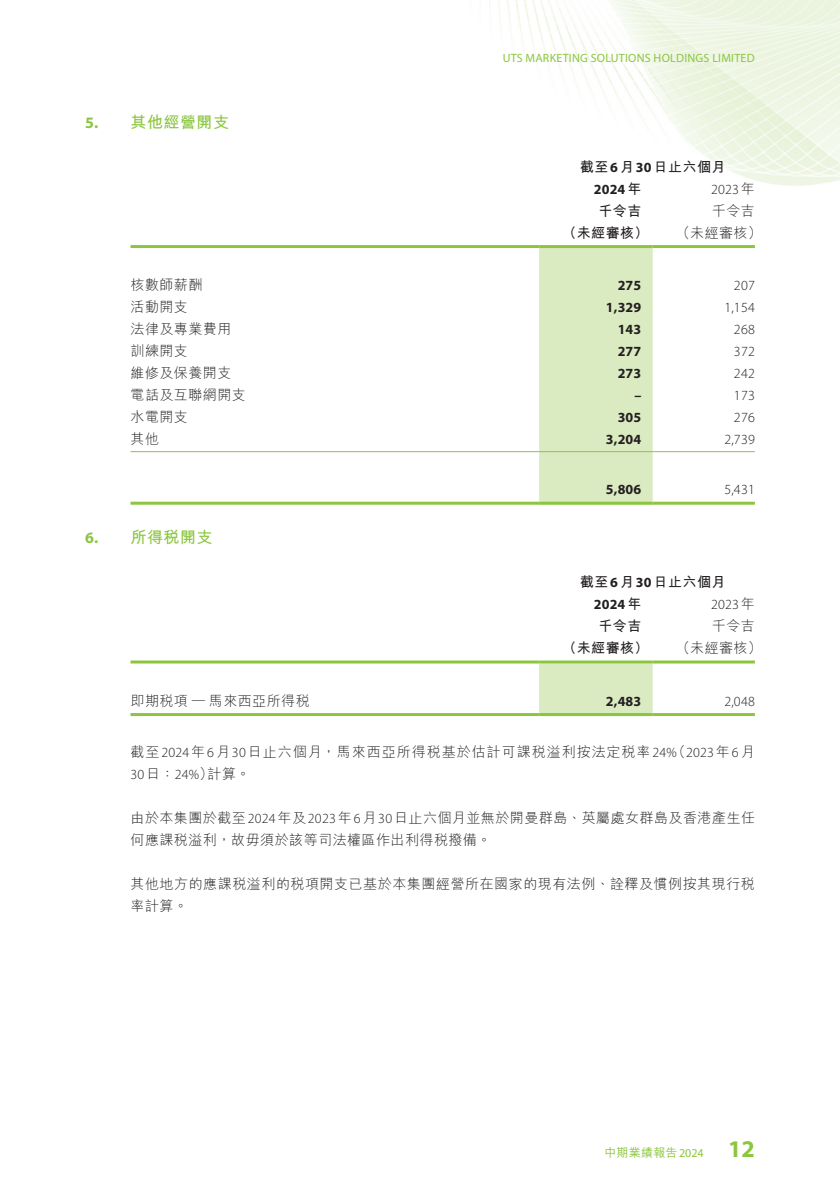
<style>
.page{position:relative;width:840px;height:1191px;background:#fff}
.page>*{position:absolute;margin:0;border:0;box-sizing:border-box;transform-origin:0 0}
.t1{font:700 24px "Myriad Pro";color:#8bc63e}
._07_NH1{font:700 16px "M Hei HK";letter-spacing:.03em;color:#8bc63e}
._07_NH1-2{font:700 16px "Myriad Pro";color:#8bc63e}
._06_Notes{font:300 14px/22px "M Hei HK";letter-spacing:.04em;color:#231f20}
._51_N_Table_txt{font:300 14px "M Hei HK";letter-spacing:.035em;color:#231f20}
._51_N_Table_txt-2{font:300 14px "Myriad Pro";letter-spacing:.015em;color:#231f20}
._51_N_Table_txt-3{font:700 14px "Myriad Pro";letter-spacing:.01em;color:#231f20}
._06_Notes-2{font:300 14px/22px "M Hei HK";letter-spacing:.07em;color:#231f20}
._51_N_Table_txt-4{font:700 14px "M Hei HK";letter-spacing:.03em;color:#231f20}
._06_Notes-3{font:300 14px "Myriad Pro";letter-spacing:.015em;color:#231f20}
.t2{font:12px "Myriad Pro";letter-spacing:.02em;color:#8bc63e}
.t3{font:500 12px "M Hei HK";letter-spacing:.02em;color:#8bc63e}
.s1{font-family:"Myriad Pro"}
.s2{font-family:"M Hei HK"}
.s3{font-family:"Myriad Pro";font-weight:400}
</style>
<div class="page">
<img style="left:130px;top:0;width:709px;height:717px">
<div style="left:539px;top:248px;width:113px;height:253px;background:#daeac1"></div>
<hr style="left:130px;top:245px;width:409px;height:3px;background:#8bc63e">
<hr style="left:539px;top:245px;width:113px;height:3px;background:#8bc63e">
<hr style="left:652px;top:245px;width:102px;height:3px;background:#8bc63e">
<hr style="left:130px;top:451px;width:409px;height:1px;background:#8bc63e">
<hr style="left:539px;top:451px;width:113px;height:1px;background:#8bc63e">
<hr style="left:652px;top:451px;width:102px;height:1px;background:#8bc63e">
<hr style="left:130px;top:501px;width:409px;height:3px;background:#8bc63e">
<hr style="left:539px;top:501px;width:113px;height:3px;background:#8bc63e">
<hr style="left:652px;top:501px;width:102px;height:3px;background:#8bc63e">
<div style="left:539px;top:663px;width:113px;height:50px;background:#daeac1"></div>
<hr style="left:130px;top:660px;width:409px;height:3px;background:#8bc63e">
<hr style="left:539px;top:660px;width:113px;height:3px;background:#8bc63e">
<hr style="left:652px;top:660px;width:102px;height:3px;background:#8bc63e">
<hr style="left:130px;top:713px;width:409px;height:3px;background:#8bc63e">
<hr style="left:539px;top:713px;width:113px;height:3px;background:#8bc63e">
<hr style="left:652px;top:713px;width:102px;height:3px;background:#8bc63e">
<p class="_07_NH1-2" style="left:85px;top:112px;width:15px">5.</p>
<p class="_07_NH1-2" style="left:85px;top:527px;width:15px">6.</p>
<p class="t2" style="left:502px;top:51px;width:253px">UTS MARKETING SOLUTIONS HOLDINGS LIMITED</p>
<p class="_07_NH1" style="left:130px;top:110px;width:100px">其他經營開支</p>
<p class="_51_N_Table_txt-4" style="left:579px;top:156px;width:147px">截至<span class="s1">6</span>月<span class="s1">30</span>日止六個月</p>
<p class="_51_N_Table_txt-2" style="left:710px;top:181px;width:45px">2023 <span class="s2">年</span></p>
<p class="_51_N_Table_txt-3" style="left:593px;top:180px;width:49px">2024<span class="s2">年</span></p>
<p class="_51_N_Table_txt-4" style="left:598px;top:200px;width:44px">千令吉</p>
<p class="_51_N_Table_txt" style="left:711px;top:203px;width:44px">千令吉</p>
<p class="_51_N_Table_txt-4" style="left:562px;top:222px;width:87px">（未經審核）</p>
<p class="_51_N_Table_txt" style="left:675px;top:225px;width:87px">（未經審核(</p>
<p class="_51_N_Table_txt" style="left:130px;top:278px;width:73px">核數師薪酬</p>
<p class="_51_N_Table_txt-3" style="left:617px;top:276px;width:25px">275</p>
<p class="_51_N_Table_txt-2" style="left:733px;top:277px;width:22px">207</p>
<p class="_51_N_Table_txt" style="left:130px;top:300px;width:59px">活動開支</p>
<p class="_51_N_Table_txt-3" style="left:605px;top:298px;width:37px">1,329</p>
<p class="_51_N_Table_txt-2" style="left:723px;top:299px;width:32px">1,154</p>
<p class="_51_N_Table_txt" style="left:130px;top:322px;width:102px">法律及專業費用</p>
<p class="_51_N_Table_txt-3" style="left:617px;top:320px;width:25px">143</p>
<p class="_51_N_Table_txt-2" style="left:733px;top:321px;width:22px">268</p>
<p class="_51_N_Table_txt" style="left:130px;top:344px;width:59px">訓練開支</p>
<p class="_51_N_Table_txt-3" style="left:617px;top:342px;width:25px">277</p>
<p class="_51_N_Table_txt-2" style="left:733px;top:343px;width:22px">372</p>
<p class="_51_N_Table_txt" style="left:130px;top:366px;width:102px">維修及保養開支</p>
<p class="_51_N_Table_txt-3" style="left:617px;top:364px;width:25px">273</p>
<p class="_51_N_Table_txt-2" style="left:733px;top:365px;width:22px">242</p>
<p class="_51_N_Table_txt" style="left:130px;top:388px;width:117px">電話及互聯網開支</p>
<p class="_51_N_Table_txt-3" style="left:634px;top:386px;width:8px">–</p>
<p class="_51_N_Table_txt-2" style="left:733px;top:387px;width:22px">173</p>
<p class="_51_N_Table_txt" style="left:130px;top:410px;width:59px">水電開支</p>
<p class="_51_N_Table_txt-3" style="left:617px;top:408px;width:25px">305</p>
<p class="_51_N_Table_txt-2" style="left:733px;top:409px;width:22px">276</p>
<p class="_51_N_Table_txt" style="left:130px;top:432px;width:30px">其他</p>
<p class="_51_N_Table_txt-3" style="left:605px;top:430px;width:37px">3,204</p>
<p class="_51_N_Table_txt-2" style="left:723px;top:431px;width:32px">2,739</p>
<p class="_51_N_Table_txt-3" style="left:605px;top:480px;width:37px">5,806</p>
<p class="_51_N_Table_txt-2" style="left:723px;top:481px;width:32px">5,431</p>
<p class="_07_NH1" style="left:130px;top:525px;width:84px">所得稅開支</p>
<p class="_51_N_Table_txt-4" style="left:579px;top:572px;width:147px">截至<span class="s1">6</span>月<span class="s1">30</span>日止六個月</p>
<p class="_51_N_Table_txt-2" style="left:710px;top:596px;width:45px">2023 <span class="s2">年</span></p>
<p class="_51_N_Table_txt-3" style="left:593px;top:595px;width:49px">2024<span class="s2">年</span></p>
<p class="_51_N_Table_txt-4" style="left:598px;top:616px;width:44px">千令吉</p>
<p class="_51_N_Table_txt" style="left:711px;top:619px;width:44px">千令吉</p>
<p class="_51_N_Table_txt-4" style="left:562px;top:638px;width:87px">（未經審核）</p>
<p class="_51_N_Table_txt" style="left:675px;top:641px;width:87px">（未經審核(</p>
<p class="_51_N_Table_txt" style="left:209px;top:693px;width:102px">馬來西亞所得稅</p>
<p class="_51_N_Table_txt" style="left:130px;top:693px;width:59px">即期稅項</p>
<p class="_51_N_Table_txt-2" style="left:191px;top:690px;width:15px">—</p>
<p class="_51_N_Table_txt-3" style="left:605px;top:692px;width:37px">2,483</p>
<p class="_51_N_Table_txt-2" style="left:723px;top:692px;width:32px">2,048</p>
<p class="_06_Notes-3" style="left:671px;top:743px;width:84px"><span class="s2">（</span>2023<span class="s2">年</span>6<span class="s2">月</span></p>
<p class="_06_Notes-2" style="left:207px;top:740px;width:470px;text-indent:-77px">截至<span class="s1">2024</span>年<span class="s1">6</span>月<span class="s1">30</span>日止六個月，馬來西亞所得稅基於估計可課稅溢利按法定稅率<span class="s1">24%</span>計算。</p>
<p class="_06_Notes-3" style="left:130px;top:765px;width:84px">30<span class="s2">日：</span>24%<span class="s2">）</span></p>
<p class="_06_Notes" style="left:130px;top:806px;width:625px">由於本集團於截至<span class="s1">2024</span>年及<span class="s1">2023</span>年<span class="s1">6</span>月<span class="s1">30</span>日止六個月並無於開曼群島、英屬處女群島及香港產生任何應課稅溢利，故毋須於該等司法權區作出利得稅撥備。</p>
<p class="_06_Notes" style="left:130px;top:872px;width:625px">其他地方的應課稅溢利的稅項開支已基於本集團經營所在國家的現有法例、詮釋及慣例按其現行稅率計算。</p>
<p class="t3" style="left:604px;top:1144px;width:101px">中期業績報告<span class="s3">2024</span></p>
<h1 class="t1" style="left:727px;top:1132px;width:28px">12</h1>
</div>
